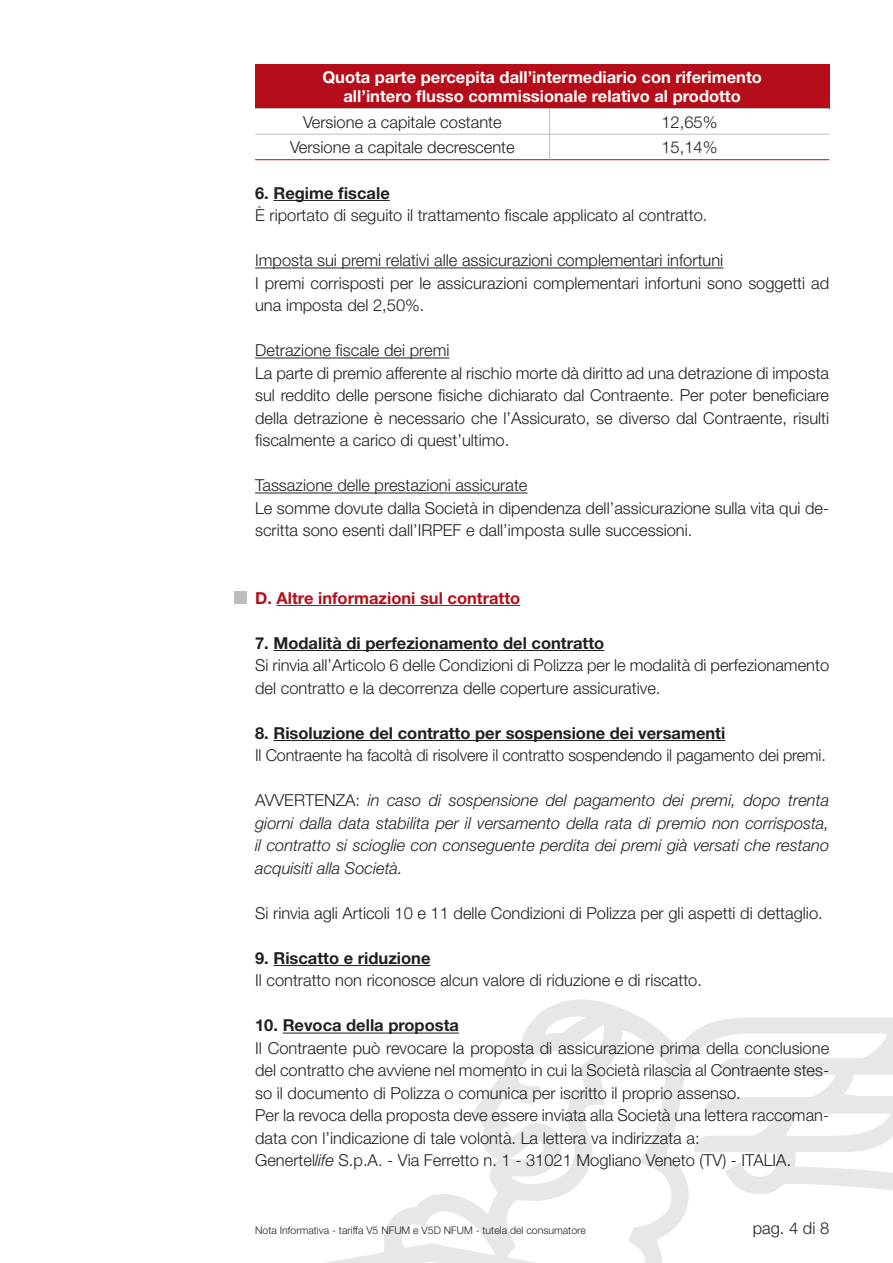
<style>
.page{position:relative;width:893px;height:1263px;background:#fff}
.page>*{position:absolute;margin:0;border:0;box-sizing:border-box;transform-origin:0 0}
.t1{font:300 16.5px/22.5px "Helvetica Neue";color:#231f20}
.t2{font:italic 300 16.5px/22.5px "Helvetica Neue";color:#231f20;text-align:justify}
.t3{font:700 16.5px "Helvetica Neue";color:#231f20}
.t4{font:700 16.5px/19.8px "Helvetica Neue";color:#fff;text-align:center}
.t5{font:700 16.5px "Helvetica Neue";color:#b50e1a}
.t6{font:300 10.5px "Helvetica Neue";color:#231f20}
.s1{font-style:normal}
.s2{font-style:italic}
</style>
<div class="page">
<svg style="left:319px;top:999px;width:574px;height:264px"></svg>
<hr style="left:273px;top:200px;width:117px;height:1px;background:#231f20">
<hr style="left:255px;top:268px;width:468px;height:1px;background:#231f20">
<hr style="left:255px;top:358px;width:195px;height:1px;background:#231f20">
<hr style="left:255px;top:493px;width:272px;height:1px;background:#231f20">
<hr style="left:277px;top:605px;width:243px;height:1px;background:#b50e1a">
<hr style="left:273px;top:650px;width:331px;height:1px;background:#231f20">
<hr style="left:273px;top:740px;width:452px;height:1px;background:#231f20">
<hr style="left:273px;top:965px;width:157px;height:1px;background:#231f20">
<hr style="left:283px;top:1033px;width:176px;height:1px;background:#231f20">
<div style="left:255px;top:64px;width:574px;height:44px;background:#b50e1a"></div>
<hr style="left:255px;top:108px;width:295px;height:1px;background:#bcbdc0">
<hr style="left:550px;top:108px;width:279px;height:1px;background:#bcbdc0">
<hr style="left:255px;top:134px;width:295px;height:1px;background:#bcbdc0">
<hr style="left:550px;top:134px;width:279px;height:1px;background:#bcbdc0">
<hr style="left:255px;top:159px;width:295px;height:1px;background:#b50e1a">
<hr style="left:550px;top:159px;width:279px;height:1px;background:#b50e1a">
<svg style="left:549px;top:109px;width:1px;height:50px"></svg>
<div style="left:234px;top:591px;width:13px;height:13px;background:#bcbdc0"></div>
<p class="t4" style="left:322px;top:67px;width:441px">Quota parte percepita dall’intermediario con riferimento all’intero flusso commissionale relativo al prodotto</p>
<p class="t1" style="left:303px;top:110px;width:200px">Versione a capitale costante</p>
<p class="t1" style="left:661px;top:110px;width:57px">12,65%</p>
<p class="t1" style="left:290px;top:136px;width:226px">Versione a capitale decrescente</p>
<p class="t1" style="left:661px;top:136px;width:57px">15,14%</p>
<p class="t3" style="left:255px;top:183px;width:136px">6. Regime fiscale</p>
<p class="t1" style="left:255px;top:204px;width:454px">È riportato di seguito il trattamento fiscale applicato al contratto.</p>
<p class="t1" style="left:255px;top:249px;width:576px">Imposta sui premi relativi alle assicurazioni complementari infortuni<br>I premi corrisposti per le assicurazioni complementari infortuni sono soggetti ad una imposta del 2,50%.</p>
<p class="t1" style="left:255px;top:339px;width:576px">Detrazione fiscale dei premi<br>La parte di premio afferente al rischio morte dà diritto ad una detrazione di imposta sul reddito delle persone fisiche dichiarato dal Contraente. Per poter beneficiare della detrazione è necessario che l’Assicurato, se diverso dal Contraente, risulti fiscalmente a carico di quest’ultimo.</p>
<p class="t1" style="left:255px;top:474px;width:575px">Tassazione delle prestazioni assicurate<br>Le somme dovute dalla Società in dipendenza dell’assicurazione sulla vita qui de&shy;scritta sono esenti dall’IRPEF e dall’imposta sulle successioni.</p>
<p class="t5" style="left:255px;top:588px;width:267px">D. Altre informazioni sul contratto</p>
<p class="t3" style="left:255px;top:633px;width:351px">7. Modalità di perfezionamento del contratto</p>
<p class="t1" style="left:255px;top:654px;width:576px">Si rinvia all’Articolo 6 delle Condizioni di Polizza per le modalità di perfezionamento del contratto e la decorrenza delle coperture assicurative.</p>
<p class="t3" style="left:255px;top:723px;width:472px">8. Risoluzione del contratto per sospensione dei versamenti</p>
<p class="t1" style="left:255px;top:744px;width:572px">Il Contraente ha facoltà di risolvere il contratto sospendendo il pagamento dei premi.</p>
<p class="t2" style="left:255px;top:789px;width:576px"><span class="s1">AVVERTENZA:</span> in caso di sospensione del pagamento dei premi, dopo trenta giorni dalla data stabilita per il versamento della rata di premio non corrisposta, il contratto si scioglie con conseguente perdita dei premi già versati che restano acquisiti alla Società.</p>
<p class="t1" style="left:255px;top:901px;width:569px">Si rinvia agli Articoli 10 e 11 delle Condizioni di Polizza per gli aspetti di dettaglio.</p>
<p class="t3" style="left:255px;top:948px;width:177px">9. Riscatto e riduzione</p>
<p class="t1" style="left:255px;top:969px;width:448px">Il contratto non riconosce alcun valore di riduzione e di riscatto.</p>
<p class="t3" style="left:255px;top:1015px;width:205px">10. Revoca della proposta</p>
<p class="t1" style="left:255px;top:1036px;width:576px">Il Contraente può revocare la proposta di assicurazione prima della conclusione del contratto che avviene nel momento in cui la Società rilascia al Contraente stes&shy;so il documento di Polizza o comunica per iscritto il proprio assenso.<br>Per la revoca della proposta deve essere inviata alla Società una lettera raccoman&shy;data con l’indicazione di tale volontà. La lettera va indirizzata a:<br>Genertel<span class="s2">life</span> S.p.A. - Via Ferretto n. 1 - 31021 Mogliano Veneto (TV) - ITALIA.</p>
<p class="t6" style="left:255px;top:1224px;width:332px">Nota Informativa - tariffa V5 NFUM e V5D NFUM - tutela del consumatore</p>
<p class="t1" style="left:753px;top:1216px;width:78px">pag. 4 di 8</p>
</div>
